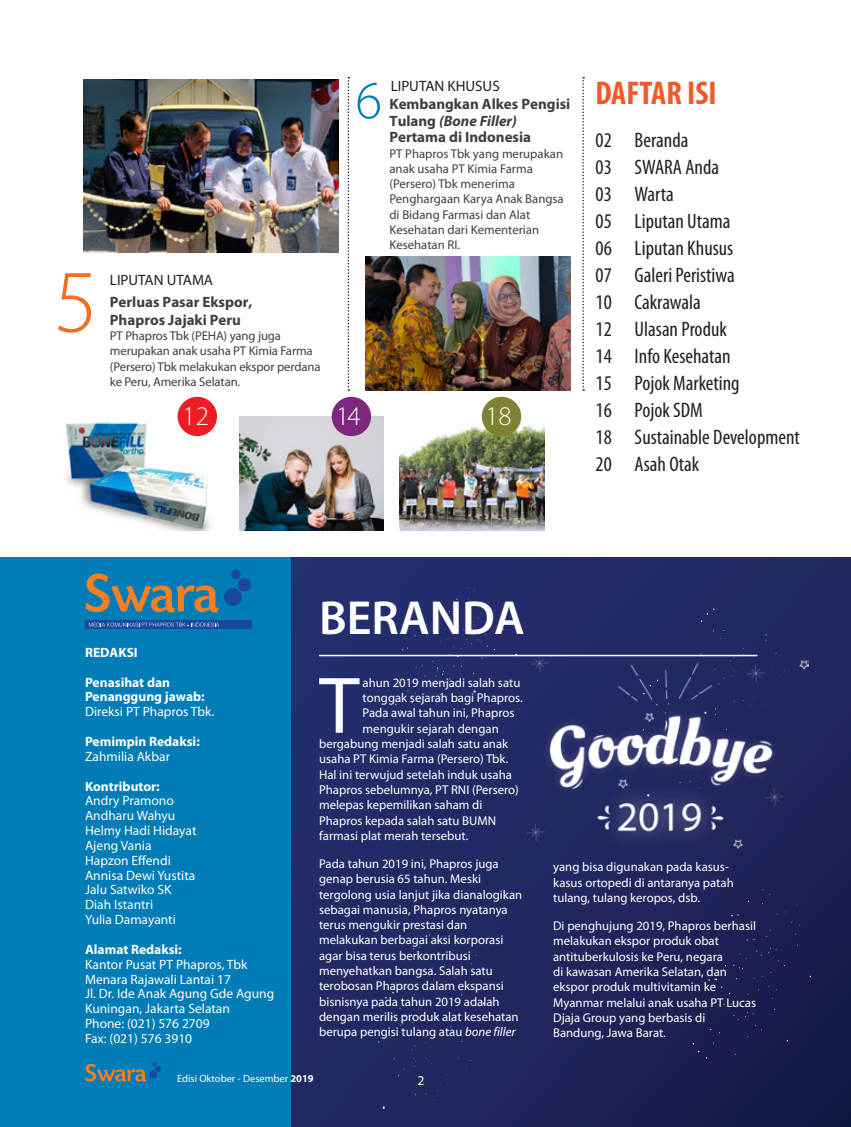
<style>
.page{position:relative;width:851px;height:1127px;background:#fff}
.page>*{position:absolute;margin:0;border:0;box-sizing:border-box;transform-origin:0 0}
.t1{font:300 90px "Myriad Pro";color:#f36e21}
.t2{font:80.85px "Myriad Pro";color:#fff}
.t3{font:300 54px "Myriad Pro";color:#007cb6}
.t4{font:600 48px "Myriad Pro";color:#fff}
.t5{font:700 condensed 33px "Myriad Pro";color:#f05929}
.t6{font:300 27px "Myriad Pro";color:#fff}
.t7{font:condensed 21px "Myriad Pro";color:#231f20}
.BODYTEKS_normal{font:700 15px/16.5px "Myriad Pro";color:#3e3e3f}
.t8{font:15px "Myriad Pro";color:#231f20}
.t9{font:13.5px "Myriad Pro";color:#fff}
.t10{font:700 13.5px "Myriad Pro";color:#fff}
.t11{font:12.75px/15.3px "Myriad Pro";color:#fff}
.BODYTEKS_normal-2{font:12.75px/15.3px "Myriad Pro";color:#3e3e3f}
.t12{font:300 12px "Myriad Pro";color:#040503}
.t13{font:10.5px "Myriad Pro";color:#fff}
.s1{font-style:italic}
.s2{font-weight:700}
</style>
<div class="page">
<svg style="left:290px;top:557px;width:560px;height:570px;background:#1f265f"></svg>
<svg style="left:742px;top:648px;width:2px;height:7px"></svg>
<svg style="left:426px;top:1058px;width:6px;height:6px"></svg>
<svg style="left:411px;top:1045px;width:5px;height:5px"></svg>
<svg style="left:413px;top:1058px;width:3px;height:9px"></svg>
<svg style="left:402px;top:647px;width:6px;height:3px"></svg>
<svg style="left:395px;top:704px;width:6px;height:7px"></svg>
<div style="left:414px;top:587px;width:89px;height:108px;background:#242d6b"></div>
<svg style="left:743px;top:994px;width:5px;height:7px"></svg>
<svg style="left:754px;top:1025px;width:7px;height:5px"></svg>
<svg style="left:733px;top:1015px;width:5px;height:5px"></svg>
<svg style="left:744px;top:1012px;width:9px;height:5px"></svg>
<svg style="left:770px;top:960px;width:14px;height:13px"></svg>
<svg style="left:731px;top:914px;width:7px;height:2px"></svg>
<svg style="left:708px;top:978px;width:14px;height:10px"></svg>
<svg style="left:756px;top:950px;width:5px;height:5px"></svg>
<svg style="left:767px;top:948px;width:9px;height:5px"></svg>
<svg style="left:733px;top:954px;width:14px;height:15px"></svg>
<svg style="left:444px;top:958px;width:6px;height:7px"></svg>
<svg style="left:442px;top:924px;width:7px;height:5px"></svg>
<svg style="left:413px;top:946px;width:7px;height:3px"></svg>
<svg style="left:433px;top:980px;width:6px;height:7px"></svg>
<svg style="left:445px;top:975px;width:10px;height:7px"></svg>
<img style="left:65px;top:421px;width:152px;height:109px">
<img style="left:239px;top:416px;width:144px;height:114px">
<img style="left:365px;top:257px;width:205px;height:133px">
<img style="left:400px;top:416px;width:144px;height:114px">
<div style="left:0;top:557px;width:290px;height:570px;background:#007cb6"></div>
<div style="left:224px;top:588px;width:18px;height:18px;background:#1a489c;border-radius:50%"></div>
<div style="left:238px;top:578px;width:13px;height:13px;background:#1a489c;border-radius:50%"></div>
<div style="left:231px;top:570px;width:9px;height:9px;background:#1a489c;border-radius:50%"></div>
<svg style="left:85px;top:573px;width:133px;height:39px"></svg>
<svg style="left:85px;top:621px;width:167px;height:8px"></svg>
<svg style="left:89px;top:623px;width:130px;height:4px"></svg>
<div style="left:177px;top:397px;width:40px;height:39px;background:#ee1d23;border-radius:50%"></div>
<div style="left:331px;top:397px;width:40px;height:39px;background:#7d287e;border-radius:50%"></div>
<div style="left:481px;top:397px;width:40px;height:39px;background:#7f8133;border-radius:50%"></div>
<img style="left:84px;top:79px;width:254px;height:173px">
<img style="left:523px;top:655px;width:285px;height:215px">
<hr style="left:319px;top:655px;width:438px;height:1px;background:#fff">
<svg style="left:347px;top:77px;width:2px;height:314px"></svg>
<svg style="left:582px;top:77px;width:2px;height:314px"></svg>
<div style="left:149px;top:1070px;width:8px;height:8px;background:#1a489c;border-radius:50%"></div>
<svg style="left:152px;top:1062px;width:9px;height:10px"></svg>
<svg style="left:85px;top:1064px;width:61px;height:17px"></svg>
<p class="t1" style="left:54px;top:252px;width:45px">5</p>
<p class="t8" style="left:110px;top:270px;width:105px">LIPUTAN UTAMA</p>
<p class="BODYTEKS_normal" style="left:110px;top:293px;width:144px;line-height:18px">Perluas Pasar Ekspor,<br>Phapros Jajaki Peru</p>
<p class="BODYTEKS_normal-2" style="left:110px;top:328px;width:212px">PT Phapros Tbk (PEHA) yang juga merupakan anak usaha PT Kimia Farma (Persero) Tbk melakukan ekspor perdana ke Peru, Amerika Selatan.</p>
<p class="t3" style="left:355px;top:71px;width:28px">6</p>
<p class="t8" style="left:390px;top:76px;width:111px">LIPUTAN KHUSUS</p>
<p class="BODYTEKS_normal" style="left:389px;top:96px;width:182px">Kembangkan Alkes Pengisi<br>Tulang <span class="s1">(Bone Filler)<br></span>Pertama di Indonesia</p>
<p class="BODYTEKS_normal-2" style="left:389px;top:145px;width:176px">PT Phapros Tbk yang merupakan anak usaha PT Kimia Farma (Persero) Tbk menerima<br>Penghargaan Karya Anak Bangsa di Bidang Farmasi dan Alat<br>Kesehatan dari Kementerian<br>Kesehatan RI.</p>
<p class="t12" style="left:391px;top:194px;width:4px">.</p>
<p class="t6" style="left:182px;top:401px;width:28px">12</p>
<p class="t6" style="left:336px;top:401px;width:26px">14</p>
<p class="t6" style="left:485px;top:401px;width:28px">18</p>
<p class="t5" style="left:595px;top:73px;width:122px">DAFTAR ISI</p>
<p class="t7" style="left:595px;top:127px;width:94px">02 Beranda</p>
<p class="t7" style="left:595px;top:154px;width:125px">03 SWARA Anda</p>
<p class="t7" style="left:595px;top:181px;width:80px">03 Warta</p>
<p class="t7" style="left:595px;top:208px;width:136px">05 Liputan Utama</p>
<p class="t7" style="left:595px;top:235px;width:139px">06 Liputan Khusus</p>
<p class="t7" style="left:595px;top:262px;width:141px">07 Galeri Peristiwa</p>
<p class="t7" style="left:595px;top:289px;width:107px">10 Cakrawala</p>
<p class="t7" style="left:595px;top:316px;width:133px">12 Ulasan Produk</p>
<p class="t7" style="left:595px;top:343px;width:136px">14 Info Kesehatan</p>
<p class="t7" style="left:595px;top:370px;width:145px">15 Pojok Marketing</p>
<p class="t7" style="left:595px;top:397px;width:109px">16 Pojok SDM</p>
<p class="t7" style="left:595px;top:424px;width:206px">18 Sustainable Development</p>
<p class="t7" style="left:595px;top:451px;width:105px">20 Asah Otak</p>
<p class="t4" style="left:319px;top:591px;width:207px">BERANDA</p>
<p class="t10" style="left:85px;top:645px;width:54px">REDAKSI</p>
<p class="t10" style="left:85px;top:674px;width:86px">Penasihat dan</p>
<p class="t10" style="left:85px;top:689px;width:121px">Penanggung jawab:</p>
<p class="t9" style="left:85px;top:703px;width:131px">Direksi PT Phapros Tbk.</p>
<p class="t10" style="left:85px;top:734px;width:116px">Pemimpin Redaksi:</p>
<p class="t9" style="left:85px;top:748px;width:86px">Zahmilia Akbar</p>
<p class="t10" style="left:85px;top:778px;width:76px">Kontributor:</p>
<p class="t9" style="left:85px;top:792px;width:90px">Andry Pramono</p>
<p class="t9" style="left:85px;top:807px;width:92px">Andharu Wahyu</p>
<p class="t9" style="left:85px;top:822px;width:113px">Helmy Hadi Hidayat</p>
<p class="t9" style="left:85px;top:837px;width:68px">Ajeng Vania</p>
<p class="t9" style="left:85px;top:852px;width:87px">Hapzon Effendi</p>
<p class="t9" style="left:85px;top:867px;width:112px">Annisa Dewi Yustita</p>
<p class="t9" style="left:85px;top:881px;width:88px">Jalu Satwiko SK</p>
<p class="t9" style="left:85px;top:896px;width:70px">Diah Istantri</p>
<p class="t9" style="left:85px;top:911px;width:92px">Yulia Damayanti</p>
<p class="t10" style="left:85px;top:942px;width:98px">Alamat Redaksi:</p>
<p class="t9" style="left:85px;top:956px;width:164px">Kantor Pusat PT Phapros, Tbk</p>
<p class="t9" style="left:85px;top:971px;width:147px">Menara Rajawali Lantai 17</p>
<p class="t9" style="left:85px;top:985px;width:191px">Jl. Dr. Ide Anak Agung Gde Agung</p>
<p class="t9" style="left:85px;top:1000px;width:146px">Kuningan, Jakarta Selatan</p>
<p class="t9" style="left:85px;top:1015px;width:126px">Phone: (021) 576 2709</p>
<p class="t9" style="left:85px;top:1030px;width:109px">Fax: (021) 576 3910</p>
<p class="t2" style="left:319px;top:656px;width:42px">T</p>
<p class="t11" style="left:362px;top:675px;width:159px">ahun 2019 menjadi salah satu</p>
<p class="t11" style="left:362px;top:690px;width:161px">tonggak sejarah bagi Phapros.</p>
<p class="t11" style="left:362px;top:705px;width:153px">Pada awal tahun ini, Phapros</p>
<p class="t11" style="left:362px;top:720px;width:138px">mengukir sejarah dengan</p>
<p class="t11" style="left:319px;top:736px;width:190px">bergabung menjadi salah satu anak</p>
<p class="t11" style="left:319px;top:751px;width:191px">usaha PT Kimia Farma (Persero) Tbk.</p>
<p class="t11" style="left:319px;top:766px;width:194px">Hal ini terwujud setelah induk usaha</p>
<p class="t11" style="left:319px;top:782px;width:201px">Phapros sebelumnya, PT RNI (Persero)</p>
<p class="t11" style="left:319px;top:797px;width:165px">melepas kepemilikan saham di</p>
<p class="t11" style="left:319px;top:812px;width:178px">Phapros kepada salah satu BUMN</p>
<p class="t11" style="left:319px;top:828px;width:151px">farmasi plat merah tersebut.</p>
<p class="t11" style="left:319px;top:856px;width:204px">Pada tahun 2019 ini, Phapros juga genap berusia 65 tahun. Meski tergolong usia lanjut jika dianalogikan sebagai manusia, Phapros nyatanya terus mengukir prestasi dan melakukan berbagai aksi korporasi agar bisa terus berkontribusi menyehatkan bangsa. Salah satu terobosan Phapros dalam ekspansi bisnisnya pada tahun 2019 adalah dengan merilis produk alat kesehatan berupa pengisi tulang atau <span class="s1">bone filler</span></p>
<p class="t11" style="left:553px;top:859px;width:182px">yang bisa digunakan pada kasus&shy;kasus ortopedi di antaranya patah tulang, tulang keropos, dsb.</p>
<p class="t11" style="left:553px;top:918px;width:204px">Di penghujung 2019, Phapros berhasil melakukan ekspor produk obat antituberkulosis ke Peru, negara<br>di kawasan Amerika Selatan, dan ekspor produk multivitamin ke<br>Myanmar melalui anak usaha PT Lucas<br>Djaja Group yang berbasis di<br>Bandung, Jawa Barat.</p>
<p class="t13" style="left:177px;top:1072px;width:138px">Edisi Oktober - Desember <span class="s2">2019</span></p>
<p class="t9" style="left:417px;top:1072px;width:8px">2</p>
</div>
